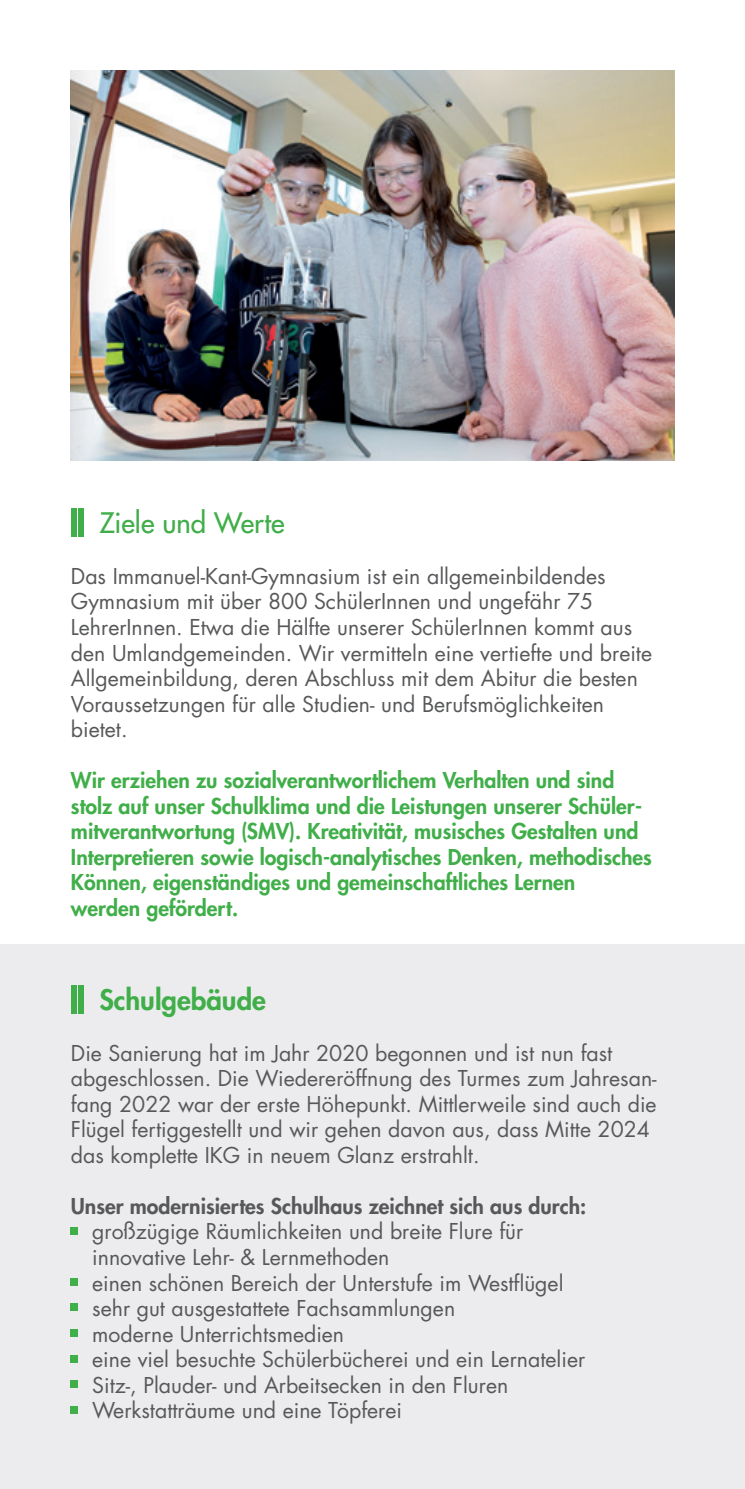
<style>
.page{position:relative;width:745px;height:1489px;background:#fff}
.page>*{position:absolute;margin:0;border:0;box-sizing:border-box;transform-origin:0 0}
.t1{font:500 27.5px "Futura Std";color:#40ae49}
.t2{font:800 27.5px "Futura Std";color:#40ae49}
.t3{font:21.25px/25.5px "Futura Std";color:#57585a}
.t4{font:800 21.25px/25.5px "Futura Std";color:#40ae49}
.t5{font:800 21.25px "Futura Std";color:#57585a}
</style>
<div class="page">
<div style="left:0;top:944px;width:744px;height:544px;background:#ececee"></div>
<img style="left:71px;top:71px;width:602px;height:390px">
<div style="left:71px;top:508px;width:5px;height:28px;background:#40ae49"></div>
<div style="left:78px;top:508px;width:5px;height:28px;background:#40ae49"></div>
<div style="left:71px;top:985px;width:5px;height:28px;background:#40ae49"></div>
<div style="left:78px;top:985px;width:5px;height:28px;background:#40ae49"></div>
<div style="left:71px;top:1227px;width:7px;height:7px;background:#40ae49"></div>
<div style="left:71px;top:1278px;width:7px;height:7px;background:#40ae49"></div>
<div style="left:71px;top:1303px;width:7px;height:7px;background:#40ae49"></div>
<div style="left:71px;top:1329px;width:7px;height:7px;background:#40ae49"></div>
<div style="left:71px;top:1354px;width:7px;height:7px;background:#40ae49"></div>
<div style="left:71px;top:1380px;width:7px;height:7px;background:#40ae49"></div>
<div style="left:71px;top:1405px;width:7px;height:7px;background:#40ae49"></div>
<p class="t1" style="left:99px;top:505px;width:186px">Ziele und Werte</p>
<p class="t3" style="left:71px;top:563px;width:582px">Das Immanuel-Kant-Gymnasium ist ein allgemeinbildendes Gymnasium mit über 800 SchülerInnen und ungefähr 75<br>LehrerInnen. Etwa die Hälfte unserer SchülerInnen kommt aus den Umlandgemeinden. Wir vermitteln eine vertiefte und breite Allgemeinbildung, deren Abschluss mit dem Abitur die besten Voraussetzungen für alle Studien- und Berufsmöglichkeiten bietet.</p>
<p class="t4" style="left:71px;top:767px;width:582px">Wir erziehen zu sozialverantwortlichem Verhalten und sind stolz auf unser Schulklima und die Leistungen unserer Schüler&shy;mitverantwortung (SMV). Kreativität, musisches Gestalten und Interpretieren sowie logisch-analytisches Denken, methodisches Können, eigenständiges und gemeinschaftliches Lernen<br>werden gefördert.</p>
<p class="t2" style="left:99px;top:982px;width:168px">Schulgebäude</p>
<p class="t3" style="left:71px;top:1040px;width:587px">Die Sanierung hat im Jahr 2020 begonnen und ist nun fast abgeschlossen. Die Wiedereröffnung des Turmes zum Jahresan&shy;fang 2022 war der erste Höhepunkt. Mittlerweile sind auch die Flügel fertiggestellt und wir gehen davon aus, dass Mitte 2024 das komplette IKG in neuem Glanz erstrahlt.</p>
<p class="t5" style="left:71px;top:1192px;width:516px">Unser modernisiertes Schulhaus zeichnet sich aus durch:</p>
<p class="t3" style="left:92px;top:1218px;width:494px">großzügige Räumlichkeiten und breite Flure für innovative Lehr- &amp; Lernmethoden<br>einen schönen Bereich der Unterstufe im Westflügel sehr gut ausgestattete Fachsammlungen<br>moderne Unterrichtsmedien<br>eine viel besuchte Schülerbücherei und ein Lernatelier Sitz-, Plauder- und Arbeitsecken in den Fluren Werkstatträume und eine Töpferei</p>
</div>
